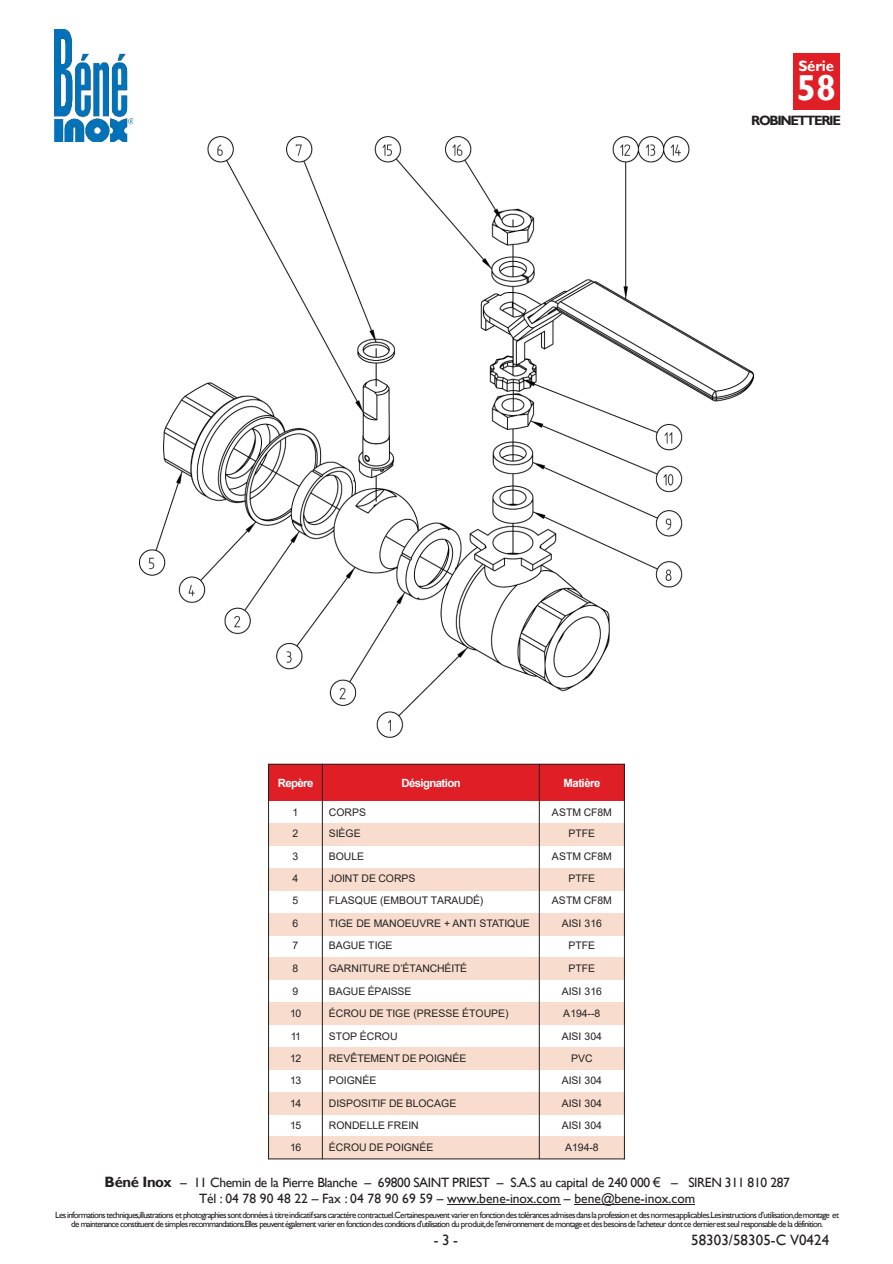
<style>
.page{position:relative;width:893px;height:1264px;background:#fff}
.page>*{position:absolute;margin:0;border:0;box-sizing:border-box;transform-origin:0 0}
.t1{font:700 36px "Gill Sans";color:#fefffe}
.t2{font:15px "Gill Sans";letter-spacing:.005em;color:#221f1f}
.t3{font:700 15px "Gill Sans";letter-spacing:-.01em;color:#fefffe}
.t4{font:13.5px/15.9px "Gill Sans";letter-spacing:-.02em;color:#221f1f;text-align:center}
.t5{font:700 13.5px "Gill Sans";letter-spacing:-.105em;color:#221f1f}
.t6{font:700 11.4px "Arial";letter-spacing:-.05em;color:#fefffe}
.t7{font:10.5px "Arial";color:#221f1f}
.t8{font:9px/9px "Gill Sans";letter-spacing:-.075em;color:#221f1f;text-align:center}
.s1{font-weight:700;font-size:15px}
.s2{font-family:"Arial"}
</style>
<div class="page">
<hr style="left:447px;top:1203px;width:113px;height:1px;background:#221f1f">
<hr style="left:574px;top:1203px;width:121px;height:1px;background:#221f1f">
<div style="left:268px;top:764px;width:54px;height:36px;background:#df1e25"></div>
<div style="left:322px;top:764px;width:217px;height:36px;background:#df1e25"></div>
<div style="left:539px;top:764px;width:85px;height:36px;background:#df1e25"></div>
<div style="left:268px;top:823px;width:54px;height:22px;background:#f8ddcf"></div>
<div style="left:322px;top:823px;width:217px;height:22px;background:#f8ddcf"></div>
<div style="left:539px;top:823px;width:85px;height:22px;background:#f8ddcf"></div>
<div style="left:268px;top:868px;width:54px;height:22px;background:#f8ddcf"></div>
<div style="left:322px;top:868px;width:217px;height:22px;background:#f8ddcf"></div>
<div style="left:539px;top:868px;width:85px;height:22px;background:#f8ddcf"></div>
<div style="left:268px;top:912px;width:54px;height:23px;background:#f8ddcf"></div>
<div style="left:322px;top:912px;width:217px;height:23px;background:#f8ddcf"></div>
<div style="left:539px;top:912px;width:85px;height:23px;background:#f8ddcf"></div>
<div style="left:268px;top:957px;width:54px;height:22px;background:#f8ddcf"></div>
<div style="left:322px;top:957px;width:217px;height:22px;background:#f8ddcf"></div>
<div style="left:539px;top:957px;width:85px;height:22px;background:#f8ddcf"></div>
<div style="left:268px;top:1002px;width:54px;height:22px;background:#f8ddcf"></div>
<div style="left:322px;top:1002px;width:217px;height:22px;background:#f8ddcf"></div>
<div style="left:539px;top:1002px;width:85px;height:22px;background:#f8ddcf"></div>
<div style="left:268px;top:1046px;width:54px;height:23px;background:#f8ddcf"></div>
<div style="left:322px;top:1046px;width:217px;height:23px;background:#f8ddcf"></div>
<div style="left:539px;top:1046px;width:85px;height:23px;background:#f8ddcf"></div>
<div style="left:268px;top:1091px;width:54px;height:22px;background:#f8ddcf"></div>
<div style="left:322px;top:1091px;width:217px;height:22px;background:#f8ddcf"></div>
<div style="left:539px;top:1091px;width:85px;height:22px;background:#f8ddcf"></div>
<div style="left:268px;top:1136px;width:54px;height:22px;background:#f8ddcf"></div>
<div style="left:322px;top:1136px;width:217px;height:22px;background:#f8ddcf"></div>
<div style="left:539px;top:1136px;width:85px;height:22px;background:#f8ddcf"></div>
<hr style="left:322px;top:763px;width:1px;height:395px;background:#221f1f">
<hr style="left:539px;top:763px;width:1px;height:395px;background:#221f1f">
<hr style="left:268px;top:763px;width:1px;height:395px;background:#221f1f">
<hr style="left:624px;top:763px;width:1px;height:395px;background:#221f1f">
<hr style="left:268px;top:763px;width:356px;height:1px;background:#221f1f">
<hr style="left:268px;top:1158px;width:356px;height:1px;background:#221f1f">
<img style="left:54px;top:29px;width:79px;height:112px">
<div style="left:793px;top:53px;width:47px;height:21px;background:#df1e25"></div>
<div style="left:793px;top:74px;width:47px;height:35px;background:#df1e25"></div>
<img style="left:140px;top:136px;width:613px;height:601px">
<h2 class="t3" style="left:798px;top:60px;width:37px">Série</h2>
<h1 class="t1" style="left:796px;top:73px;width:41px">58</h1>
<h3 class="t5" style="left:751px;top:115px;width:91px">ROBINETTERIE</h3>
<p class="t6" style="left:278px;top:778px;width:37px">Repère</p>
<p class="t6" style="left:401px;top:778px;width:61px">Désignation</p>
<p class="t6" style="left:563px;top:778px;width:38px">Matière</p>
<p class="t7" style="left:292px;top:808px;width:7px">1</p>
<p class="t7" style="left:329px;top:808px;width:39px">CORPS</p>
<p class="t7" style="left:552px;top:808px;width:61px">ASTM CF8M</p>
<p class="t7" style="left:292px;top:829px;width:7px">2</p>
<p class="t7" style="left:329px;top:829px;width:33px">SIÈGE</p>
<p class="t7" style="left:568px;top:829px;width:28px">PTFE</p>
<p class="t7" style="left:292px;top:851px;width:7px">3</p>
<p class="t7" style="left:329px;top:851px;width:37px">BOULE</p>
<p class="t7" style="left:552px;top:851px;width:61px">ASTM CF8M</p>
<p class="t7" style="left:292px;top:874px;width:7px">4</p>
<p class="t7" style="left:329px;top:874px;width:88px">JOINT DE CORPS</p>
<p class="t7" style="left:568px;top:874px;width:28px">PTFE</p>
<p class="t7" style="left:292px;top:896px;width:7px">5</p>
<p class="t7" style="left:329px;top:896px;width:156px">FLASQUE (EMBOUT TARAUDÉ)</p>
<p class="t7" style="left:552px;top:896px;width:61px">ASTM CF8M</p>
<p class="t7" style="left:292px;top:918px;width:7px">6</p>
<p class="t7" style="left:329px;top:918px;width:203px">TIGE DE MANOEUVRE + ANTI STATIQUE</p>
<p class="t7" style="left:561px;top:918px;width:42px">AISI 316</p>
<p class="t7" style="left:292px;top:941px;width:7px">7</p>
<p class="t7" style="left:329px;top:941px;width:65px">BAGUE TIGE</p>
<p class="t7" style="left:568px;top:941px;width:28px">PTFE</p>
<p class="t7" style="left:292px;top:963px;width:7px">8</p>
<p class="t7" style="left:329px;top:963px;width:140px">GARNITURE D’ÉTANCHÉITÉ</p>
<p class="t7" style="left:568px;top:963px;width:28px">PTFE</p>
<p class="t7" style="left:292px;top:986px;width:7px">9</p>
<p class="t7" style="left:329px;top:986px;width:84px">BAGUE ÉPAISSE</p>
<p class="t7" style="left:561px;top:986px;width:42px">AISI 316</p>
<p class="t7" style="left:290px;top:1009px;width:13px">10</p>
<p class="t7" style="left:329px;top:1009px;width:181px">ÉCROU DE TIGE (PRESSE ÉTOUPE)</p>
<p class="t7" style="left:563px;top:1009px;width:38px">A194--8</p>
<p class="t7" style="left:291px;top:1031px;width:12px">11</p>
<p class="t7" style="left:329px;top:1031px;width:70px">STOP ÉCROU</p>
<p class="t7" style="left:561px;top:1031px;width:42px">AISI 304</p>
<p class="t7" style="left:290px;top:1053px;width:13px">12</p>
<p class="t7" style="left:329px;top:1053px;width:139px">REVÊTEMENT DE POIGNÉE</p>
<p class="t7" style="left:571px;top:1053px;width:23px">PVC</p>
<p class="t7" style="left:290px;top:1076px;width:13px">13</p>
<p class="t7" style="left:329px;top:1076px;width:49px">POIGNÉE</p>
<p class="t7" style="left:561px;top:1076px;width:42px">AISI 304</p>
<p class="t7" style="left:290px;top:1098px;width:13px">14</p>
<p class="t7" style="left:329px;top:1098px;width:129px">DISPOSITIF DE BLOCAGE</p>
<p class="t7" style="left:561px;top:1098px;width:42px">AISI 304</p>
<p class="t7" style="left:290px;top:1121px;width:13px">15</p>
<p class="t7" style="left:329px;top:1121px;width:91px">RONDELLE FREIN</p>
<p class="t7" style="left:561px;top:1121px;width:42px">AISI 304</p>
<p class="t7" style="left:290px;top:1143px;width:13px">16</p>
<p class="t7" style="left:329px;top:1143px;width:106px">ÉCROU DE POIGNÉE</p>
<p class="t7" style="left:565px;top:1143px;width:35px">A194-8</p>
<h3 class="t4" style="left:105px;top:1175px;width:686px"><span class="s1">Béné Inox</span> – 11 Chemin de la Pierre Blanche – 69800 SAINT PRIEST – S.A.S au capital de 240 000 <span class="s2">€</span> – SIREN 311 810 287<br>Tél : 04 78 90 48 22 – Fax : 04 78 90 69 59 – www.bene-inox.com – bene@bene-inox.com</h3>
<p class="t8" style="left:55px;top:1211px;width:785px">Les informations techniques,illustrations et photographies sontdonnées à titreindicatifsans caractère contractuel.Certainespeuvent varieren fonctiondes tolérances admisesdansla profession et des normesapplicables.Lesinstructions d’utilisation,demontage et de maintenance constituent de simplesrecommandations.Elles peuvent également varieren fonctiondes conditions d’utilisation du produit,de l’environnement de montage et des besoinsde l’acheteur dontce dernierest seul responsable de la définition.</p>
<h2 class="t2" style="left:434px;top:1233px;width:26px">-3-</h2>
<h2 class="t2" style="left:691px;top:1233px;width:139px">58303/58305-C V0424</h2>
</div>
